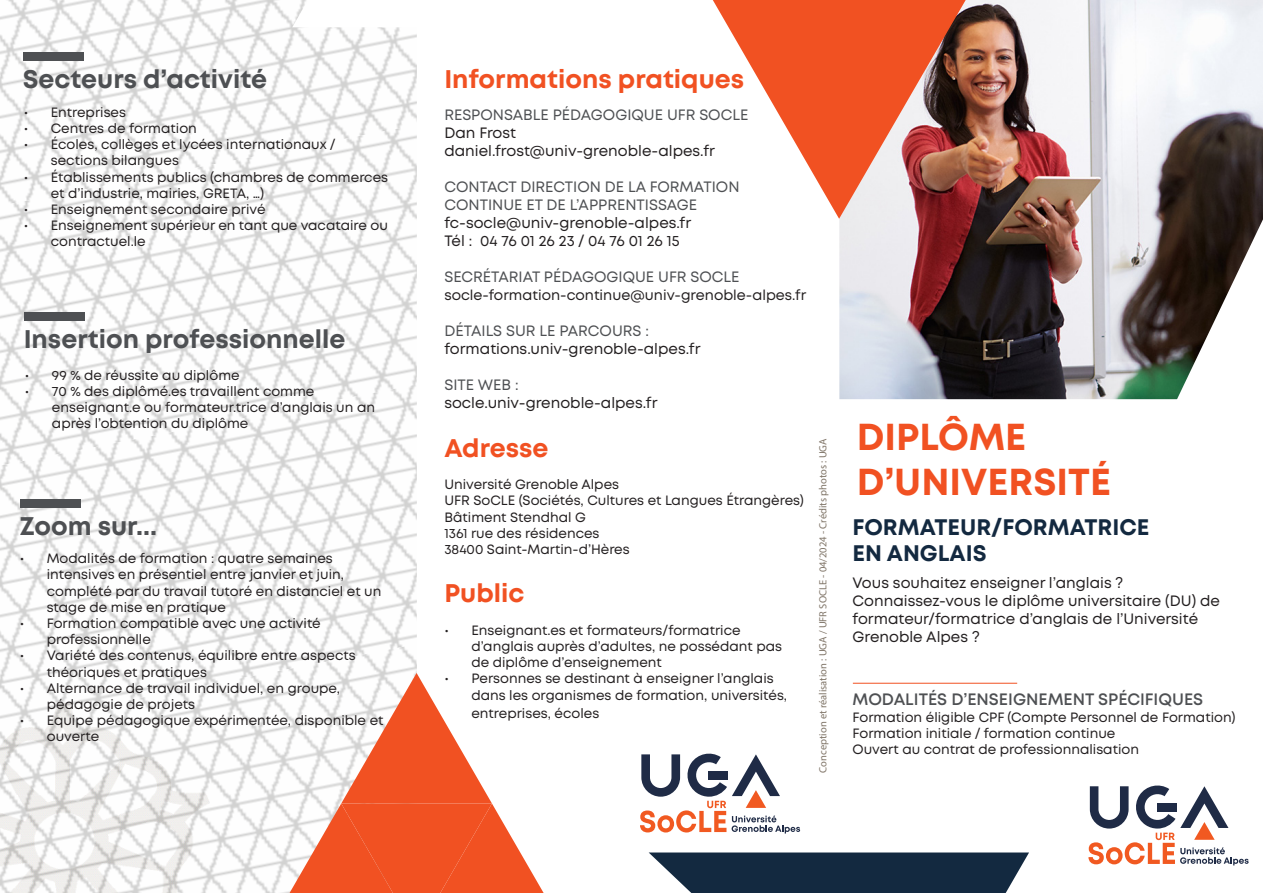
<style>
.page{position:relative;width:1263px;height:893px;background:#fff}
.page>*{position:absolute;margin:0;border:0;box-sizing:border-box;transform-origin:0 0}
.t1{font:700 37.5px "Mont";color:#f15122}
.t2{font:700 25.5px "Mont";color:#4e5053}
.t3{font:700 25.5px "Mont";color:#f15122}
.t4{font:700 22.5px "Mont";color:#132940}
.t5{font:600 16.5px "Mont";color:#4e5053}
.t6{font:15px/18px "Mont";color:#231f20}
.t7{font:15px/18px "Mont";color:#4e5053}
.t8{font:14.25px "Mont";color:#231f20}
.t9{font:13.5px/16.2px "Mont";color:#231f20}
.t10{font:10.5px "Myriad Pro";color:#807568}
</style>
<div class="page">
<img style="left:0;top:0;width:417px;height:125px">
<img style="left:0;top:125px;width:417px;height:259px">
<img style="left:0;top:384px;width:417px;height:260px">
<img style="left:0;top:644px;width:417px;height:218px">
<img style="left:0;top:862px;width:290px;height:31px">
<svg style="left:1088px;top:785px;width:160px;height:80px"></svg>
<svg style="left:640px;top:754px;width:160px;height:79px"></svg>
<img style="left:839px;top:0;width:424px;height:399px">
<svg style="left:649px;top:852px;width:380px;height:41px"></svg>
<svg style="left:1176px;top:219px;width:87px;height:181px"></svg>
<svg style="left:290px;top:673px;width:254px;height:220px"></svg>
<svg style="left:713px;top:0;width:253px;height:219px;fill:#f15122"></svg>
<svg style="left:292px;top:0;width:125px;height:27px"></svg>
<div style="left:23px;top:52px;width:61px;height:9px;background:#4e5053"></div>
<div style="left:24px;top:312px;width:61px;height:9px;background:#4e5053"></div>
<div style="left:20px;top:499px;width:61px;height:8px;background:#4e5053"></div>
<hr style="left:853px;top:683px;width:164px;height:1px;background:#f15122">
<p class="t2" style="left:23px;top:63px;width:246px">Secteurs d’activité</p>
<p class="t9" style="left:24px;top:104px;width:104px">• Entreprises</p>
<p class="t9" style="left:24px;top:120px;width:175px">• Centres de formation</p>
<p class="t9" style="left:51px;top:136px;width:286px;text-indent:-27px">• Écoles, collèges et lycées internationaux / sections bilangues</p>
<p class="t9" style="left:51px;top:169px;width:339px;text-indent:-27px">• Établissements publics (chambres de commerces et d’industrie, mairies, GRETA, …)</p>
<p class="t9" style="left:24px;top:201px;width:243px">• Enseignement secondaire privé</p>
<p class="t9" style="left:51px;top:217px;width:339px;text-indent:-27px">• Enseignement supérieur en tant que vacataire ou contractuel.le</p>
<p class="t2" style="left:24px;top:322px;width:323px">Insertion professionnelle</p>
<p class="t9" style="left:25px;top:367px;width:216px">• 99 % de réussite au diplôme</p>
<p class="t9" style="left:52px;top:383px;width:325px;text-indent:-27px">• 70 % des diplômé.es travaillent comme enseignant.e ou formateur.trice d’anglais un an après l’obtention du diplôme</p>
<p class="t2" style="left:20px;top:509px;width:139px">Zoom sur...</p>
<p class="t9" style="left:47px;top:550px;width:336px;text-indent:-27px">• Modalités de formation : quatre semaines intensives en présentiel entre janvier et juin, complété par du travail tutoré en distanciel et un stage de mise en pratique</p>
<p class="t9" style="left:47px;top:615px;width:276px;text-indent:-27px">• Formation compatible avec une activité professionnelle</p>
<p class="t9" style="left:47px;top:648px;width:310px;text-indent:-27px">• Variété des contenus, équilibre entre aspects théoriques et pratiques</p>
<p class="t9" style="left:47px;top:680px;width:295px;text-indent:-27px">• Alternance de travail individuel, en groupe, pédagogie de projets</p>
<p class="t9" style="left:47px;top:712px;width:338px;text-indent:-27px">• Equipe pédagogique expérimentée, disponible et ouverte</p>
<p class="t3" style="left:444px;top:63px;width:301px">Informations pratiques</p>
<p class="t7" style="left:444px;top:106px;width:305px">RESPONSABLE PÉDAGOGIQUE UFR SOCLE</p>
<p class="t6" style="left:444px;top:124px;width:73px">Dan Frost</p>
<p class="t6" style="left:444px;top:142px;width:272px">daniel.frost@univ-grenoble-alpes.fr</p>
<p class="t7" style="left:444px;top:178px;width:297px">CONTACT DIRECTION DE LA FORMATION<br>CONTINUE ET DE L’APPRENTISSAGE</p>
<p class="t6" style="left:444px;top:214px;width:248px">fc-socle@univ-grenoble-alpes.fr</p>
<p class="t6" style="left:444px;top:232px;width:237px">Tél : 04 76 01 26 23 / 04 76 01 26 15</p>
<p class="t7" style="left:444px;top:268px;width:297px">SECRÉTARIAT PÉDAGOGIQUE UFR SOCLE</p>
<p class="t8" style="left:444px;top:285px;width:363px">socle-formation-continue@univ-grenoble-alpes.fr</p>
<p class="t7" style="left:444px;top:321px;width:206px">DÉTAILS SUR LE PARCOURS :</p>
<p class="t6" style="left:444px;top:339px;width:258px">formations.univ-grenoble-alpes.fr</p>
<p class="t7" style="left:444px;top:375px;width:76px">SITE WEB :</p>
<p class="t6" style="left:444px;top:393px;width:215px">socle.univ-grenoble-alpes.fr</p>
<p class="t3" style="left:444px;top:431px;width:106px">Adresse</p>
<p class="t9" style="left:444px;top:476px;width:176px">Université Grenoble Alpes</p>
<p class="t9" style="left:444px;top:493px;width:361px">UFR SoCLE (Sociétés, Cultures et Langues Étrangères)</p>
<p class="t9" style="left:444px;top:509px;width:143px">Bâtiment Stendhal G</p>
<p class="t9" style="left:444px;top:525px;width:157px">1361 rue des résidences</p>
<p class="t9" style="left:444px;top:541px;width:187px">38400 Saint-Martin-d’Hères</p>
<p class="t3" style="left:444px;top:577px;width:81px">Public</p>
<p class="t9" style="left:471px;top:622px;width:312px;text-indent:-27px">• Enseignant.es et formateurs/formatrice d’anglais auprès d’adultes, ne possédant pas de diplôme d’enseignement</p>
<p class="t9" style="left:471px;top:671px;width:317px;text-indent:-27px">• Personnes se destinant à enseigner l’anglais dans les organismes de formation, universités,</p>
<p class="t9" style="left:471px;top:705px;width:129px">entreprises, écoles</p>
<p class="t10" style="left:816px;top:772px;width:336px;rotate:-90deg">Conception et réalisation : UGA / UFR SOCLE - 04/2024 - Crédits photos : UGA</p>
<p class="t1" style="left:857px;top:413px;width:171px">DIPLÔME</p>
<p class="t1" style="left:857px;top:458px;width:256px">D’UNIVERSITÉ</p>
<p class="t4" style="left:852px;top:513px;width:298px">FORMATEUR/FORMATRICE</p>
<p class="t4" style="left:852px;top:538px;width:136px">EN ANGLAIS</p>
<p class="t6" style="left:852px;top:574px;width:272px">Vous souhaitez enseigner l’anglais ?</p>
<p class="t6" style="left:852px;top:592px;width:369px">Connaissez-vous le diplôme universitaire (DU) de formateur/formatrice d’anglais de l’Université<br>Grenoble Alpes ?</p>
<p class="t5" style="left:852px;top:689px;width:352px">MODALITÉS D’ENSEIGNEMENT SPÉCIFIQUES</p>
<p class="t9" style="left:852px;top:709px;width:384px">Formation éligible CPF (Compte Personnel de Formation)</p>
<p class="t9" style="left:852px;top:725px;width:264px">Formation initiale / formation continue</p>
<p class="t9" style="left:852px;top:741px;width:288px">Ouvert au contrat de professionnalisation</p>
</div>
